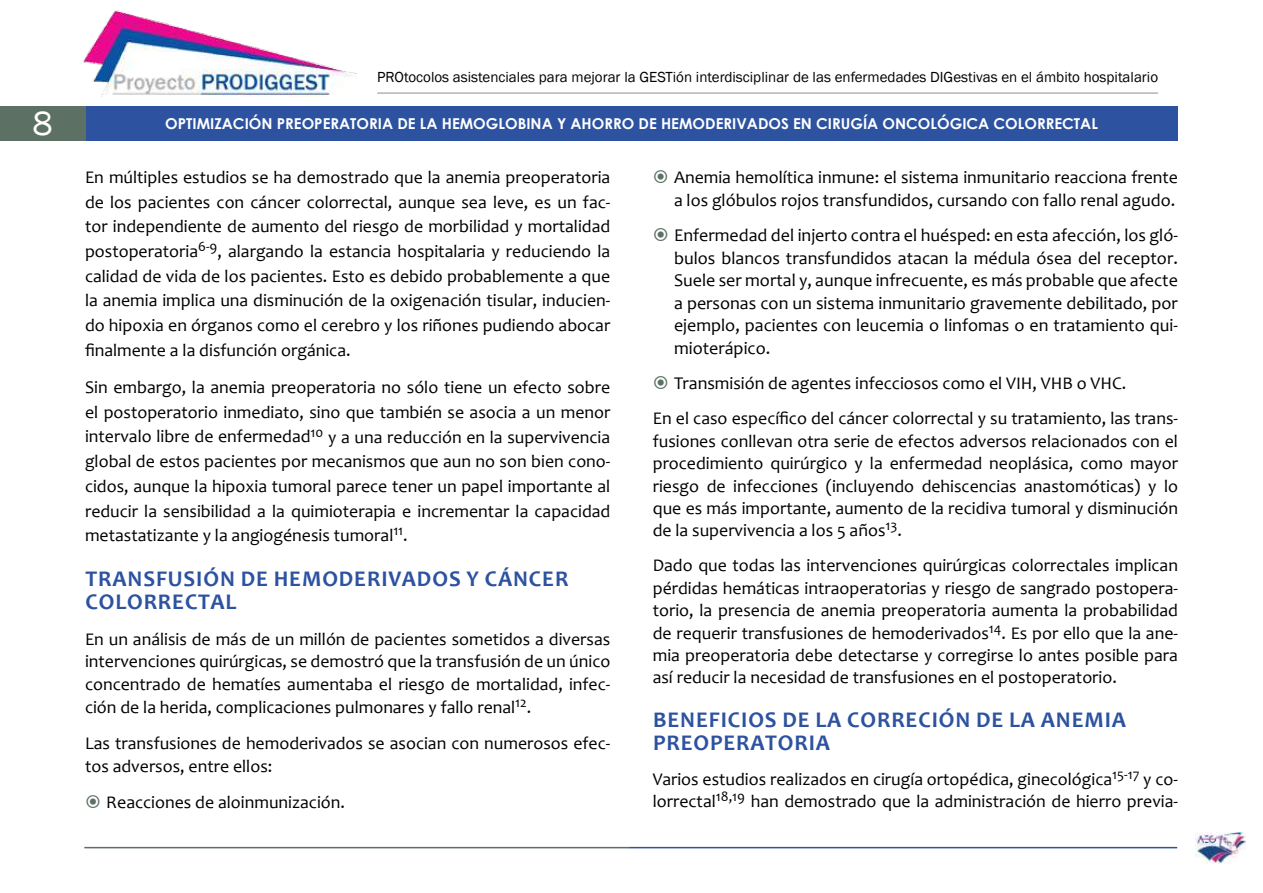
<style>
.page{position:relative;width:1263px;height:893px;background:#fff}
.page>*{position:absolute;margin:0;border:0;box-sizing:border-box;transform-origin:0 0}
.t1{font:34.5px "Franklin Gothic";color:#fff}
.t2{font:700 22.5px/23.1px "Candara";letter-spacing:.04em;color:#2c52a0}
.t3{font:18px/22.6px "Candara";color:#000}
.t4{font:17.85px/24.6px "Candara";color:#000;text-align:justify}
.t5{font:15px "Franklin Gothic";color:#000}
.t6{font:700 15px "Century Gothic";color:#fff}
.s1{font-size:18px}
.s2{font-size:17.85px}
</style>
<div class="page">
<img style="left:83px;top:10px;width:273px;height:87px">
<hr style="left:377px;top:92px;width:781px;height:2px;background:#b1b4bc">
<div style="left:85px;top:106px;width:1093px;height:34px;background:#2c52a0"></div>
<div style="left:0;top:106px;width:85px;height:34px;background:#5c7063"></div>
<hr style="left:84px;top:847px;width:546px;height:1px;background:#5c7063">
<hr style="left:630px;top:847px;width:547px;height:1px;background:#2c52a0">
<img style="left:1196px;top:833px;width:49px;height:31px">
<p class="t5" style="left:377px;top:67px;width:782px">PROtocolos asistenciales para mejorar la GESTión interdisciplinar de las enfermedades DIGestivas en el ámbito hospitalario</p>
<h1 class="t1" style="left:32px;top:102px;width:22px">8</h1>
<p class="t6" style="left:165px;top:114px;width:934px">OPTIMIZACIÓN PREOPERATORIA DE LA HEMOGLOBINA Y AHORRO DE HEMODERIVADOS EN CIRUGÍA ONCOLÓGICA COLORRECTAL</p>
<p class="t4" style="left:85px;top:165px;width:527px">En múltiples estudios se ha demostrado que la anemia preoperatoria de los pacientes con cáncer colorrectal, aunque sea leve, es un fac&shy;tor independiente de aumento del riesgo de morbilidad y mortalidad postoperatoria<sup>6-9</sup>, alargando la estancia hospitalaria y reduciendo la calidad de vida de los pacientes. Esto es debido probablemente a que la anemia implica una disminución de la oxigenación tisular, inducien&shy;do hipoxia en órganos como el cerebro y los riñones pudiendo abocar finalmente a la disfunción orgánica.</p>
<p class="t4" style="left:85px;top:375px;width:527px">Sin embargo, la anemia preoperatoria no sólo tiene un efecto sobre el postoperatorio inmediato, sino que también se asocia a un menor intervalo libre de enfermedad<sup>10</sup> y a una reducción en la supervivencia global de estos pacientes por mecanismos que aun no son bien cono&shy;cidos, aunque la hipoxia tumoral parece tener un papel importante al reducir la sensibilidad a la quimioterapia e incrementar la capacidad metastatizante y la angiogénesis tumoral<sup>11</sup>.</p>
<p class="t2" style="left:85px;top:566px;width:484px">TRANSFUSIÓN DE HEMODERIVADOS Y CÁNCER<br>COLORRECTAL</p>
<p class="t4" style="left:85px;top:627px;width:527px;line-height:23px">En un análisis de más de un millón de pacientes sometidos a diversas intervenciones quirúrgicas, se demostró que la transfusión de un único concentrado de hematíes aumentaba el riesgo de mortalidad, infec&shy;ción de la herida, complicaciones pulmonares y fallo renal<sup>12</sup>.</p>
<p class="t4" style="left:85px;top:732px;width:527px;line-height:23px">Las transfusiones de hemoderivados se asocian con numerosos efec&shy;tos adversos, entre ellos:</p>
<p class="t4" style="left:106px;top:790px;width:240px">R<span class="s1">ea</span>cciones de aloinmunización.</p>
<p class="t4" style="left:674px;top:165px;width:505px">Anemia hemolítica inmune: el sistema inmunitario reacciona frente</p>
<p class="t3" style="left:674px;top:182px;width:505px;line-height:35.4px"><span class="s2">a los g</span>lóbulos rojos transfundidos, cursando con fallo renal agudo.<br>Enfermedad del injerto contra el huésped: en esta afección, los gló-</p>
<p class="t3" style="left:674px;top:246px;width:505px;text-align:justify">bulos blancos transfundidos atacan la médula ósea del receptor.<br>Suele ser mortal y, aunque infrecuente, es más probable que afecte a personas con un sistema inmunitario gravemente debilitado, por ejemplo, pacientes con leucemia o linfomas o en tratamiento qui&shy;mioterápico.</p>
<p class="t4" style="left:653px;top:366px;width:527px;line-height:35.1px;text-indent:21px"><span class="s1">Trans</span>misión de agentes infecciosos como el VIH, VHB o VHC.<br>En el caso específico del cáncer colorrectal y su tratamiento, las trans-</p>
<p class="t4" style="left:653px;top:430px;width:527px;line-height:22.4px">fusiones conllevan otra serie de efectos adversos relacionados con el procedimiento quirúrgico y la enfermedad neoplásica, como mayor riesgo de infecciones (incluyendo dehiscencias anastomóticas) y lo que es más importante, aumento de la recidiva tumoral y disminución de la supervivencia a los 5 años<sup>13</sup>.</p>
<p class="t4" style="left:653px;top:554px;width:527px;line-height:22.4px">Dado que todas las intervenciones quirúrgicas colorrectales implican pérdidas hemáticas intraoperatorias y riesgo de sangrado postopera&shy;torio, la presencia de anemia preoperatoria aumenta la probabilidad de requerir transfusiones de hemoderivados<sup>14</sup>. Es por ello que la ane&shy;mia preoperatoria debe detectarse y corregirse lo antes posible para así reducir la necesidad de transfusiones en el postoperatorio.</p>
<p class="t2" style="left:653px;top:708px;width:474px;line-height:22.6px">BENEFICIOS DE LA CORRECIÓN DE LA ANEMIA<br>PREOPERATORIA</p>
<p class="t4" style="left:653px;top:768px;width:527px;line-height:22.4px">Varios estudios realizados en cirugía ortopédica, ginecológica<sup>15-17</sup> y co&shy;lorrectal<sup>18,19</sup> han demostrado que la administración de hierro previa-</p>
</div>
